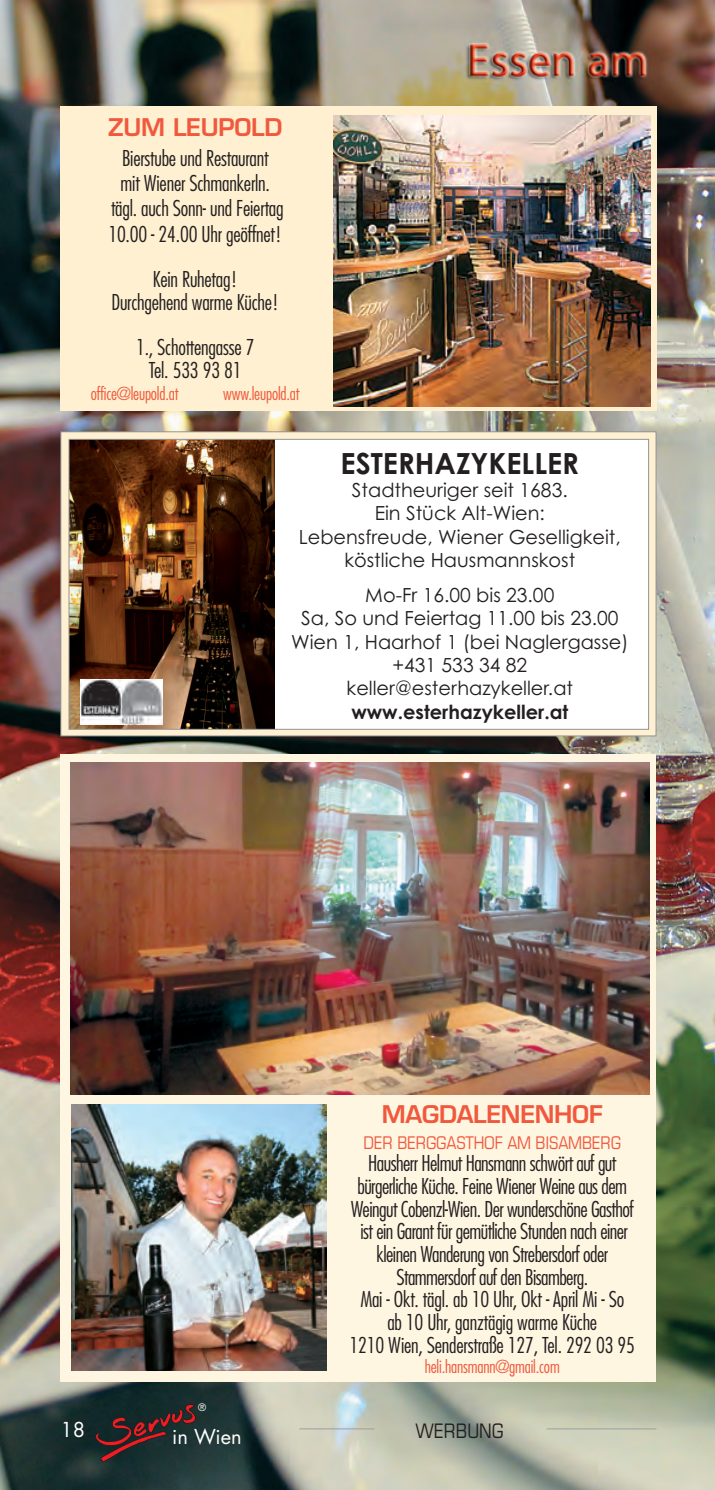
<style>
.page{position:relative;width:715px;height:1490px;background:#fff}
.page>*{position:absolute;margin:0;border:0;box-sizing:border-box;transform-origin:0 0}
.t1{font:29.25px "Century Gothic Bold+T42+QCLMAL";color:#231f20}
.t2{font:600 23.75px "Eurostile";letter-spacing:-.01em;color:#f0593e}
.t3{font:300 condensed 21.25px/22.8px "Futura";letter-spacing:-.02em;color:#231f20;text-align:center}
.t4{font:20px "Futura";color:#fff}
.t5{font:condensed 20px "Eurostile";color:#231f20}
.t6{font:19.5px/23.2px "Century Gothic+T42+PBILIK";color:#231f20;text-align:center}
.t7{font:19.5px "Century Gothic Bold+T42+QCLMAL";color:#231f20}
.t8{font:300 condensed 17.5px "Futura";letter-spacing:-.01em;color:#f0593e}
.t9{font:condensed 17.5px "Eurostile";letter-spacing:-.01em;color:#f0593e}
.t10{font:10px "Futura";color:#fff}
</style>
<div class="page">
<img style="left:0;top:0;width:714px;height:1489px">
<svg style="left:95px;top:1403px;width:105px;height:58px;background:#322a2a"></svg>
<hr style="left:299px;top:1428px;width:75px;height:1px;background:#9d9fa2">
<hr style="left:546px;top:1428px;width:110px;height:1px;background:#9d9fa2">
<div style="left:60px;top:106px;width:596px;height:304px;background:#fef0d0"></div>
<img style="left:334px;top:115px;width:315px;height:291px">
<div style="left:61px;top:432px;width:594px;height:303px;background:linear-gradient(to right,#fbedce,#fbedce)"></div>
<div style="left:60px;top:754px;width:596px;height:627px;background:#fef6e1"></div>
<img style="left:70px;top:762px;width:578px;height:332px">
<img style="left:71px;top:1104px;width:255px;height:266px">
<div style="left:69px;top:440px;width:578px;height:289px;background:#fff"></div>
<img style="left:71px;top:441px;width:203px;height:286px">
<img style="left:80px;top:680px;width:82px;height:44px">
<div style="left:69px;top:439px;width:579px;height:290px;border:1px solid #939598"></div>
<svg style="left:0;top:1486px;width:4px;height:4px"></svg>
<svg style="left:712px;top:1486px;width:3px;height:4px"></svg>
<p class="t2" style="left:108px;top:118px;width:175px">ZUM LEUPOLD</p>
<p class="t3" style="left:108px;top:147px;width:177px;line-height:25.2px">Bierstube und Restaurant<br>mit Wiener Schmankerln. tägl. auch Sonn- und Feiertag<br>10.00 - 24.00 Uhr geöffnet!</p>
<p class="t3" style="left:111px;top:269px;width:169px">Kein Ruhetag!<br>Durchgehend warme Küche!</p>
<p class="t3" style="left:136px;top:337px;width:120px">1., Schottengasse 7<br>Tel. 533 93 81</p>
<p class="t8" style="left:91px;top:386px;width:89px">office@leupold.at</p>
<p class="t8" style="left:223px;top:386px;width:78px">www.leupold.at</p>
<h1 class="t1" style="left:340px;top:452px;width:240px">ESTERHAZYKELLER</h1>
<p class="t6" style="left:299px;top:480px;width:323px">Stadtheuriger seit 1683.<br>Ein Stück Alt-Wien:<br>Lebensfreude, Wiener Geselligkeit, köstliche Hausmannskost</p>
<p class="t6" style="left:291px;top:585px;width:339px">Mo-Fr 16.00 bis 23.00<br>Sa, So und Feiertag 11.00 bis 23.00<br>Wien 1, Haarhof 1 (bei Naglergasse) +431 533 34 82 keller@esterhazykeller.at</p>
<p class="t7" style="left:351px;top:704px;width:218px">www.esterhazykeller.at</p>
<p class="t4" style="left:60px;top:1420px;width:26px">18</p>
<p class="t10" style="left:198px;top:1402px;width:9px">®</p>
<p class="t4" style="left:172px;top:1427px;width:71px">in Wien</p>
<p class="t2" style="left:381px;top:1105px;width:222px">MAGDALENENHOF</p>
<p class="t9" style="left:363px;top:1135px;width:259px">DER BERGGASTHOF AM BISAMBERG</p>
<p class="t3" style="left:349px;top:1153px;width:287px">Hausherr Helmut Hansmann schwört auf gut bürgerliche Küche. Feine Wiener Weine aus dem Weingut Cobenzl-Wien. Der wunderschöne Gasthof ist ein Garant für gemütliche Stunden nach einer kleinen Wanderung von Strebersdorf oder Stammersdorf auf den Bisamberg.<br>Mai - Okt. tägl. ab 10 Uhr, Okt - April Mi - So<br>ab 10 Uhr, ganztägig warme Küche<br>1210 Wien, Senderstraße 127, Tel. 292 03 95</p>
<p class="t8" style="left:424px;top:1358px;width:136px">heli.hansmann@gmail.com</p>
<p class="t5" style="left:415px;top:1423px;width:90px">WERBUNG</p>
</div>
